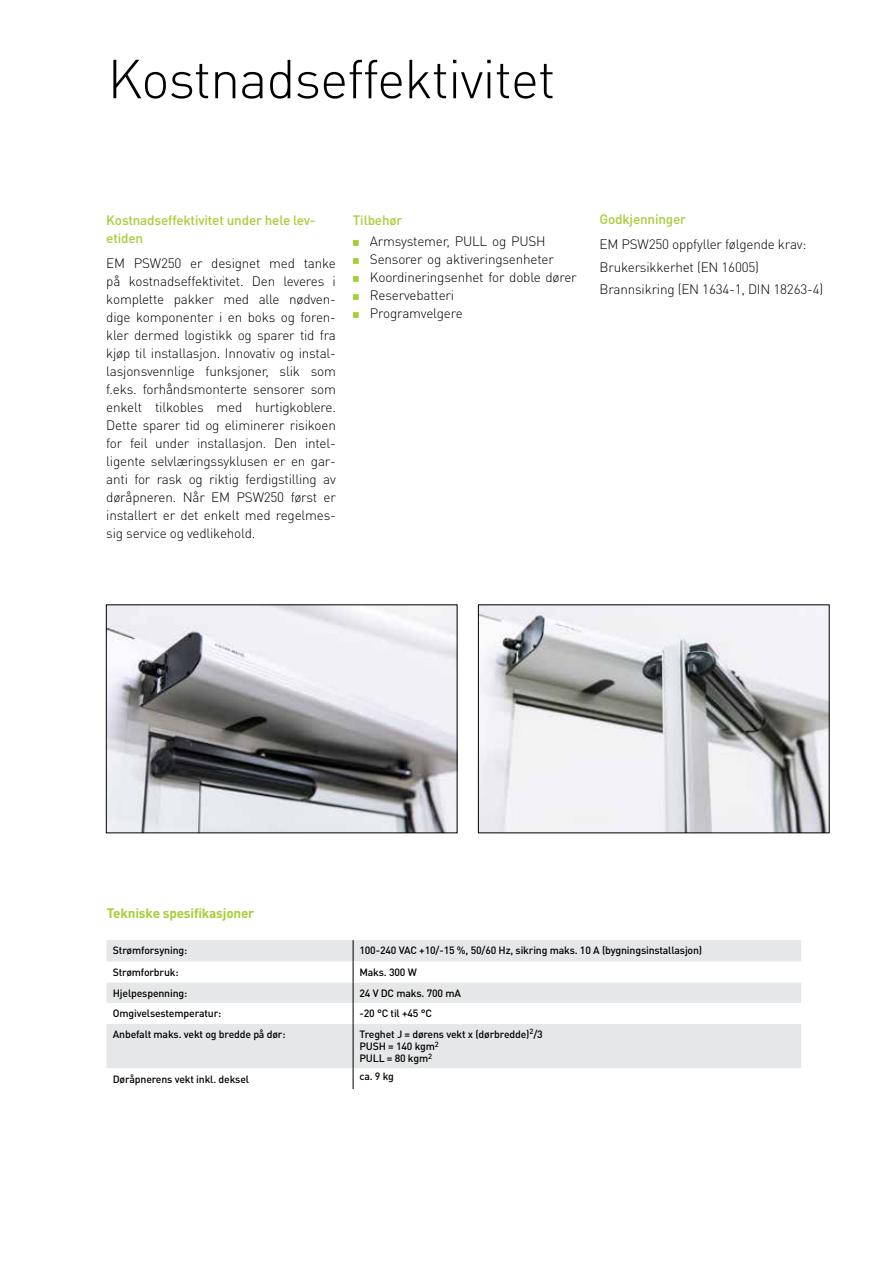
<style>
.page{position:relative;width:893px;height:1263px;background:#fff}
.page>*{position:absolute;margin:0;border:0;box-sizing:border-box;transform-origin:0 0}
.t1{font:300 54px "DIN Pro";letter-spacing:-.02em;color:#000}
.t2{font:300 13.5px/18px "DIN Pro";letter-spacing:-.015em;color:#000}
.t3{font:500 13.5px/18px "DIN Pro";letter-spacing:-.015em;color:#a6ce39}
.t4{font:700 13.5px "DIN Pro";letter-spacing:-.015em;color:#a6ce39}
.t5{font:500 10.5px/12px "DIN Pro";letter-spacing:-.015em;color:#000}
</style>
<div class="page">
<img style="left:480px;top:607px;width:347px;height:224px">
<img style="left:108px;top:607px;width:347px;height:224px">
<svg style="left:353px;top:240px;width:6px;height:6px"></svg>
<svg style="left:353px;top:258px;width:6px;height:6px"></svg>
<svg style="left:353px;top:276px;width:6px;height:6px"></svg>
<svg style="left:353px;top:294px;width:6px;height:6px"></svg>
<svg style="left:353px;top:312px;width:6px;height:6px"></svg>
<div style="left:106px;top:940px;width:695px;height:22px;background:#e6e7e8"></div>
<svg style="left:106px;top:962px;width:695px;height:127px;fill:#e6e7e8"></svg>
<svg style="left:353px;top:940px;width:1px;height:84px"></svg>
<hr style="left:353px;top:1024px;width:1px;height:44px;background:#000">
<svg style="left:353px;top:1068px;width:1px;height:21px"></svg>
<svg style="left:109px;top:944px;width:79px;height:19px;background:#e8e8e9"></svg>
<h1 class="t1" style="left:107px;top:42px;width:450px">Kostnadseffektivitet</h1>
<p class="t3" style="left:106px;top:210px;width:211px">Kostnadseffektivitet under hele lev&shy;etiden</p>
<p class="t2" style="left:106px;top:253px;width:231px;text-align:justify">EM PSW250 er designet med tanke på kostnadseffektivitet. Den leveres i komplette pakker med alle nødven&shy;dige komponenter i en boks og foren&shy;kler dermed logistikk og sparer tid fra kjøp til installasjon. Innovativ og instal&shy;lasjonsvennlige funksjoner, slik som f.eks. forhåndsmonterte sensorer som enkelt tilkobles med hurtigkoblere.<br>Dette sparer tid og eliminerer risikoen for feil under installasjon. Den intel&shy;ligente selvlæringssyklusen er en gar&shy;anti for rask og riktig ferdigstilling av døråpneren. Når EM PSW250 først er installert er det enkelt med regelmes&shy;sig service og vedlikehold.</p>
<p class="t3" style="left:353px;top:210px;width:51px">Tilbehør</p>
<p class="t2" style="left:370px;top:231px;width:208px">Armsystemer, PULL og PUSH<br>Sensorer og aktiveringsenheter<br>Koordineringsenhet for doble dører<br>Reservebatteri<br>Programvelgere</p>
<p class="t3" style="left:600px;top:210px;width:88px">Godkjenninger</p>
<p class="t2" style="left:600px;top:233px;width:225px;line-height:22.2px">EM PSW250 oppfyller følgende krav:<br>Brukersikkerhet (EN 16005)<br>Brannsikring (EN 1634-1, DIN 18263-4)</p>
<p class="t4" style="left:107px;top:904px;width:149px">Tekniske spesifikasjoner</p>
<p class="t5" style="left:113px;top:944px;width:76px">Strømforsyning:</p>
<p class="t5" style="left:359px;top:944px;width:344px">100-240 VAC +10/-15 %, 50/60 Hz, sikring maks. 10 A (bygningsinstallasjon)</p>
<p class="t5" style="left:113px;top:966px;width:67px">Strømforbruk:</p>
<p class="t5" style="left:359px;top:966px;width:59px">Maks. 300 W</p>
<p class="t5" style="left:113px;top:986px;width:76px">Hjelpespenning:</p>
<p class="t5" style="left:359px;top:986px;width:103px">24 V DC maks. 700 mA</p>
<p class="t5" style="left:113px;top:1007px;width:110px">Omgivelsestemperatur:</p>
<p class="t5" style="left:359px;top:1007px;width:74px">-20 °C til +45 °C</p>
<p class="t5" style="left:113px;top:1028px;width:174px">Anbefalt maks. vekt og bredde på dør:</p>
<p class="t5" style="left:359px;top:1028px;width:185px">Treghet J = dørens vekt x (dørbredde)<sup>2</sup>/3<br>PUSH = 140 kgm<sup>2<br></sup>PULL = 80 kgm<sup>2</sup></p>
<p class="t5" style="left:113px;top:1072px;width:138px">Døråpnerens vekt inkl. deksel</p>
<p class="t5" style="left:359px;top:1069px;width:36px">ca. 9 kg</p>
</div>
